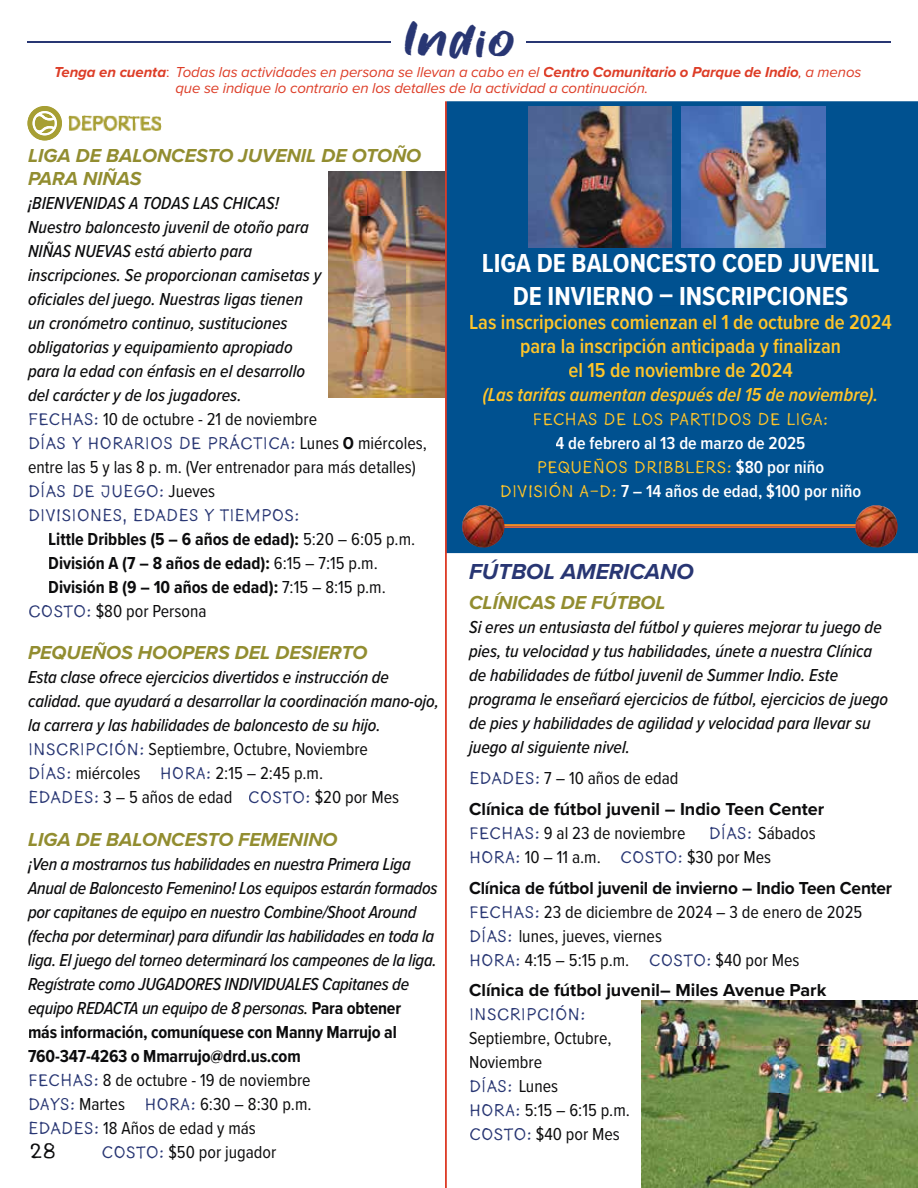
<style>
.page{position:relative;width:918px;height:1188px;background:#fff}
.page>*{position:absolute;margin:0;border:0;box-sizing:border-box;transform-origin:0 0}
.t1{font:46.5px "Fonters";letter-spacing:.075em;color:#283673}
.t2{font:700 27px/32.4px "Proxima Nova Cond";color:#fff;text-align:center}
.t3{font:italic 700 22.5px "Proxima Nova";color:#283673}
.t4{font:22.5px "Goodlife Sans";color:#0c0c0d}
.t5{font:600 21px/24px "Proxima Nova Cond";color:#ffc529;text-align:center}
.t6{font:italic 700 19.5px/23.4px "Proxima Nova";color:#928d30}
.t7{font:italic 600 19.5px "Proxima Nova Cond";color:#ffc529}
.t8{font:italic 500 18px/24px "Proxima Nova Cond";color:#0c0c0d}
.t9{font:18px/24px "Proxima Nova Cond";color:#0c0c0d}
.t10{font:700 18px "Proxima Nova Cond";letter-spacing:-.01em;color:#0c0c0d}
.t11{font:18px/24px "Goodlife Sans";color:#283673}
.t12{font:700 18px "Proxima Nova";color:#0c0c0d}
.t13{font:600 18px "Proxima Nova Cond";color:#fff}
.t14{font:18px "Goodlife Sans";color:#ffc529}
.t15{font:700 18px "Proxima Nova";color:#0c0c0d;scale:.96 1}
.t16{font:italic 15px/16.5px "Proxima Nova";letter-spacing:-.005em;color:#dd3d27}
.s1{font-weight:700}
.s2{font-family:"Proxima Nova Cond";font-style:normal}
.s3{font-family:"Goodlife Sans";font-weight:400;font-style:normal;color:#283673}
.s4{font-weight:400;font-style:normal}
.s5{font-family:"Proxima Nova Cond";color:#0c0c0d}
.s6{font-family:"Proxima Nova Cond";font-weight:700;color:#0c0c0d}
.s7{font-weight:400}
.s8{font-family:"Goodlife Sans";color:#283673}
.s9{font-weight:700;font-style:normal}
.s10{font-family:"Proxima Nova Cond";font-weight:600;color:#fff}
.s11{font-family:"Goodlife Sans";font-weight:400;color:#ffc529}
</style>
<div class="page">
<div style="left:447px;top:102px;width:471px;height:451px;background:#005190"></div>
<div style="left:483px;top:254px;width:396px;height:19px;background:#005190"></div>
<div style="left:514px;top:287px;width:334px;height:18px;background:#005190"></div>
<div style="left:471px;top:314px;width:421px;height:19px;background:#005190"></div>
<div style="left:521px;top:338px;width:320px;height:19px;background:#005190"></div>
<div style="left:569px;top:362px;width:224px;height:15px;background:#005190"></div>
<div style="left:483px;top:387px;width:395px;height:18px;background:#005190"></div>
<div style="left:534px;top:412px;width:293px;height:13px;background:#005190"></div>
<div style="left:556px;top:437px;width:250px;height:12px;background:#005190"></div>
<div style="left:539px;top:458px;width:191px;height:15px;background:#005190"></div>
<div style="left:736px;top:459px;width:92px;height:17px;background:#005190"></div>
<div style="left:501px;top:482px;width:114px;height:15px;background:#005190"></div>
<div style="left:621px;top:483px;width:240px;height:17px;background:#005190"></div>
<img style="left:328px;top:171px;width:117px;height:227px">
<svg style="left:505px;top:524px;width:350px;height:6px;background:#8d6853"></svg>
<img style="left:855px;top:505px;width:43px;height:43px">
<img style="left:462px;top:505px;width:43px;height:43px">
<img style="left:682px;top:107px;width:144px;height:140px">
<img style="left:528px;top:107px;width:143px;height:140px">
<svg style="left:445px;top:102px;width:2px;height:1086px;background:#d54736"></svg>
<img style="left:642px;top:1000px;width:276px;height:188px">
<hr style="left:526px;top:41px;width:365px;height:2px;background:#283673">
<hr style="left:27px;top:41px;width:364px;height:2px;background:#283673">
<svg style="left:27px;top:106px;width:35px;height:35px"></svg>
<img style="left:68px;top:115px;width:93px;height:16px">
<h1 class="t1" style="left:405px;top:11px;width:111px">Indio</h1>
<p class="t16" style="left:175px;top:63px;width:688px;text-indent:-121px"><span class="s1">Tenga en cuenta</span><span class="s2">:</span> Todas las actividades en persona se llevan a cabo en el <span class="s1">Centro Comunitario o Parque de Indio</span>, a menos que se indique lo contrario en los detalles de la actividad a continuación.</p>
<p class="t6" style="left:28px;top:143px;width:395px">LIGA DE BALONCESTO JUVENIL DE OTOÑO<br>PARA NIÑAS</p>
<p class="t8" style="left:28px;top:191px;width:295px">¡BIENVENIDAS A TODAS LAS CHICAS!<br>Nuestro baloncesto juvenil de otoño para NIÑAS NUEVAS está abierto para inscripciones. Se proporcionan camisetas y oficiales del juego. Nuestras ligas tienen un cronómetro continuo, sustituciones obligatorias y equipamiento apropiado para la edad con énfasis en el desarrollo del carácter y de los jugadores.<br><span class="s3">FECHAS:</span> <span class="s4">10 de octubre - 21 de noviembre</span></p>
<p class="t11" style="left:28px;top:432px;width:400px">DÍAS Y HORARIOS DE PRÁCTICA: <span class="s5">Lunes</span> <span class="s6">O</span> <span class="s5">miércoles,</span></p>
<p class="t9" style="left:28px;top:455px;width:389px">entre las 5 y las 8 p. m. (Ver entrenador para más detalles)</p>
<p class="t11" style="left:28px;top:480px;width:273px">DÍAS DE JUEGO: <span class="s5">Jueves<br></span>DIVISIONES, EDADES Y TIEMPOS:</p>
<p class="t10" style="left:48px;top:526px;width:368px">Little Dribbles (5 – 6 años de edad): <span class="s7">5:20 – 6:05 p.m.</span></p>
<p class="t10" style="left:48px;top:550px;width:331px">División A (7 – 8 años de edad): <span class="s7">6:15 – 7:15 p.m.</span></p>
<p class="t10" style="left:48px;top:574px;width:339px">División B (9 – 10 años de edad): <span class="s7">7:15 – 8:15 p.m.</span></p>
<p class="t9" style="left:28px;top:599px;width:180px"><span class="s8">COSTO:</span> $80 por Persona</p>
<p class="t6" style="left:28px;top:640px;width:341px">PEQUEÑOS HOOPERS DEL DESIERTO</p>
<p class="t8" style="left:28px;top:664px;width:412px">Esta clase ofrece ejercicios divertidos e instrucción de calidad. que ayudará a desarrollar la coordinación mano-ojo, la carrera y las habilidades de baloncesto de su hijo.<br><span class="s3">INSCRIPCIÓN:</span> <span class="s4">Septiembre, Octubre, Noviembre<br></span><span class="s3">DÍAS:</span> <span class="s4">miércoles</span> <span class="s3">HORA:</span> <span class="s4">2:15 – 2:45 p.m.<br></span><span class="s3">EDADES:</span> <span class="s4">3 – 5 años de edad</span> <span class="s3">COSTO:</span> <span class="s4">$20 por Mes</span></p>
<p class="t6" style="left:28px;top:827px;width:311px">LIGA DE BALONCESTO FEMENINO</p>
<p class="t8" style="left:28px;top:851px;width:384px">¡Ven a mostrarnos tus habilidades en nuestra Primera Liga</p>
<p class="t8" style="left:28px;top:875px;width:411px">Anual de Baloncesto Femenino! Los equipos estarán formados</p>
<p class="t8" style="left:28px;top:899px;width:390px">por capitanes de equipo en nuestro Combine/Shoot Around</p>
<p class="t8" style="left:28px;top:923px;width:408px">(fecha por determinar) para difundir las habilidades en toda la</p>
<p class="t8" style="left:28px;top:947px;width:410px">liga. El juego del torneo determinará los campeones de la liga.</p>
<p class="t8" style="left:28px;top:971px;width:383px">Regístrate como JUGADORES INDIVIDUALES Capitanes de</p>
<p class="t8" style="left:28px;top:995px;width:375px">equipo REDACTA un equipo de 8 personas. <span class="s9">Para obtener</span></p>
<p class="t10" style="left:28px;top:1019px;width:370px">más información, comuníquese con Manny Marrujo al</p>
<p class="t10" style="left:28px;top:1043px;width:274px">760-347-4263 o Mmarrujo@drd.us.com</p>
<p class="t9" style="left:28px;top:1067px;width:284px"><span class="s8">FECHAS:</span> 8 de octubre - 19 de noviembre</p>
<p class="t9" style="left:28px;top:1091px;width:285px"><span class="s8">DAYS:</span> Martes <span class="s8">HORA:</span> 6:30 – 8:30 p.m.</p>
<p class="t9" style="left:28px;top:1115px;width:229px"><span class="s8">EDADES:</span> 18 Años de edad y más</p>
<p class="t9" style="left:102px;top:1139px;width:176px"><span class="s8">COSTO:</span> $50 por jugador</p>
<p class="t4" style="left:29px;top:1139px;width:28px">28</p>
<h2 class="t2" style="left:482px;top:247px;width:399px">LIGA DE BALONCESTO COED JUVENIL<br>DE INVIERNO – INSCRIPCIONES</h2>
<p class="t5" style="left:469px;top:309px;width:424px">Las inscripciones comienzan el 1 de octubre de 2024 para la inscripción anticipada y finalizan<br>el 15 de noviembre de 2024</p>
<p class="t7" style="left:483px;top:380px;width:397px">(Las tarifas aumentan después del 15 de noviembre).</p>
<p class="t14" style="left:533px;top:409px;width:297px">FECHAS DE LOS PARTIDOS DE LIGA:</p>
<p class="t13" style="left:556px;top:430px;width:251px">4 de febrero al 13 de marzo de 2025</p>
<p class="t14" style="left:537px;top:457px;width:289px">PEQUEÑOS DRIBBLERS: <span class="s10">$80 por niño</span></p>
<p class="t13" style="left:500px;top:478px;width:363px"><span class="s11">DIVISIÓN A–D:</span> 7 – 14 años de edad, $100 por niño</p>
<p class="t3" style="left:469px;top:555px;width:226px">FÚTBOL AMERICANO</p>
<p class="t6" style="left:469px;top:591px;width:198px">CLÍNICAS DE FÚTBOL</p>
<p class="t8" style="left:469px;top:615px;width:421px">Si eres un entusiasta del fútbol y quieres mejorar tu juego de pies, tu velocidad y tus habilidades, únete a nuestra Clínica de habilidades de fútbol juvenil de Summer Indio. Este programa le enseñará ejercicios de fútbol, ejercicios de juego de pies y habilidades de agilidad y velocidad para llevar su juego al siguiente nivel.</p>
<p class="t9" style="left:469px;top:765px;width:211px"><span class="s8">EDADES:</span> 7 – 10 años de edad</p>
<p class="t12" style="left:469px;top:796px;width:357px">Clínica de fútbol juvenil – Indio Teen Center</p>
<p class="t9" style="left:469px;top:820px;width:218px"><span class="s8">FECHAS:</span> 9 al 23 de noviembre</p>
<p class="t9" style="left:469px;top:820px;width:348px;text-indent:240px"><span class="s8">DÍAS:</span> Sábados<br><span class="s8">HORA:</span> 10 – 11 a.m. <span class="s8">COSTO:</span> $30 por Mes</p>
<p class="t15" style="left:469px;top:874px;width:442px">Clínica de fútbol juvenil de invierno – Indio Teen Center</p>
<p class="t9" style="left:469px;top:899px;width:395px"><span class="s8">FECHAS:</span> 23 de diciembre de 2024 – 3 de enero de 2025<br><span class="s8">DÍAS:</span> lunes, jueves, viernes<br><span class="s8">HORA:</span> 4:15 – 5:15 p.m. <span class="s8">COSTO:</span> $40 por Mes</p>
<p class="t12" style="left:469px;top:977px;width:359px">Clínica de fútbol juvenil– Miles Avenue Park</p>
<p class="t11" style="left:469px;top:1003px;width:118px">INSCRIPCIÓN:</p>
<p class="t9" style="left:469px;top:1026px;width:144px">Septiembre, Octubre,<br>Noviembre</p>
<p class="t11" style="left:469px;top:1075px;width:91px">DÍAS: <span class="s5">Lunes</span></p>
<p class="t9" style="left:469px;top:1098px;width:162px"><span class="s8">HORA:</span> 5:15 – 6:15 p.m.<br><span class="s8">COSTO:</span> $40 por Mes</p>
</div>
